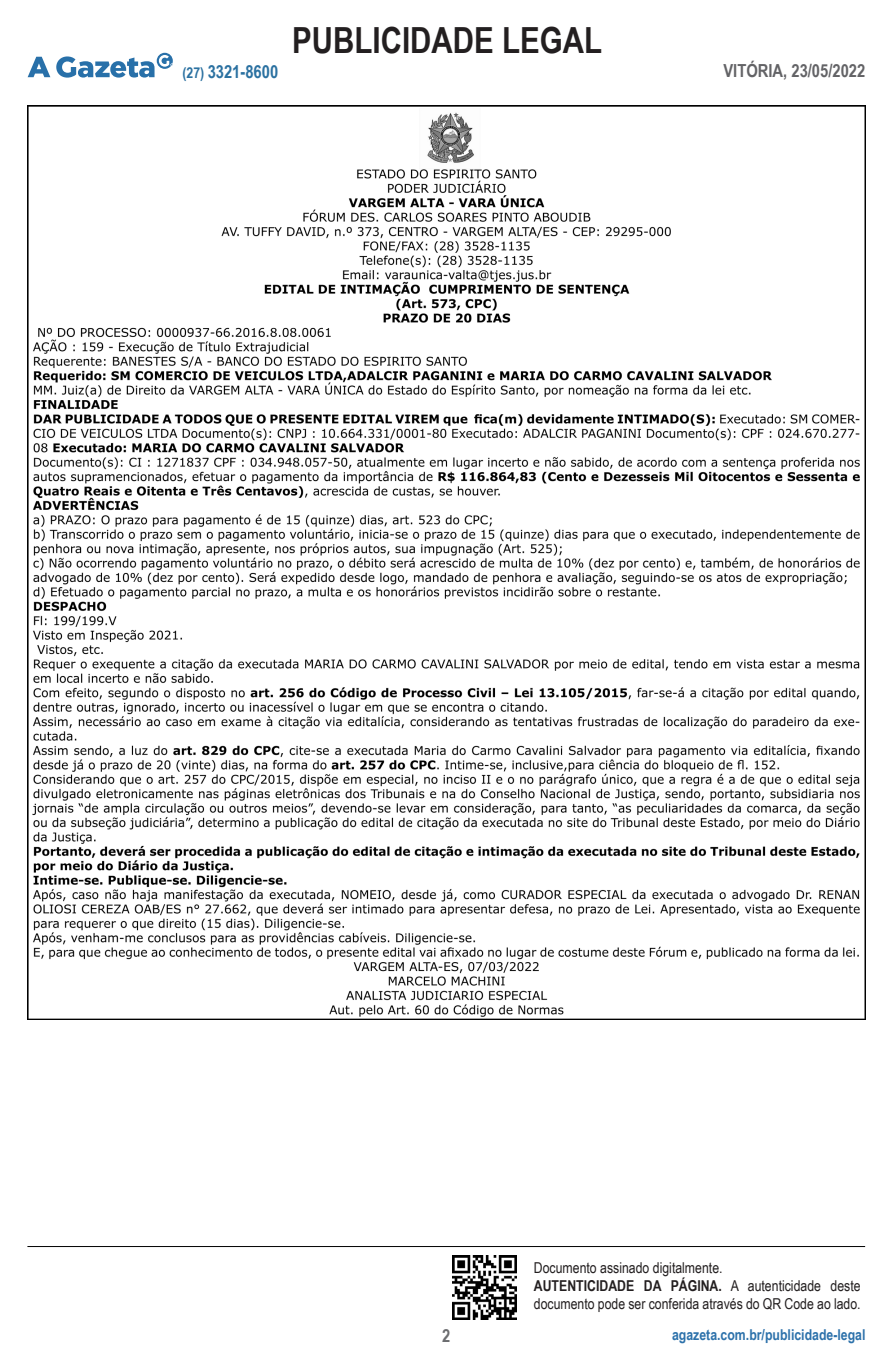
<style>
.page{position:relative;width:893px;height:1361px;background:#fff}
.page>*{position:absolute;margin:0;border:0;box-sizing:border-box;transform-origin:0 0}
.t1{font:700 36px "Arial Narrow";color:#231f20}
.t2{font:700 18px "Arial Narrow";color:#636366}
.t3{font:700 18px "Arial Narrow";color:#2b71a1}
.t4{font:700 18px "Arial Narrow";color:#6c6d70}
.t5{font:15px/18px "Arial Narrow";color:#231f20}
.t6{font:700 15px "Arial Narrow";color:#2d72ab}
.s1{font-size:15px}
.s2{font-weight:700}
</style>
<div class="page">
<hr style="left:27px;top:1246px;width:838px;height:1px;background:#000001">
<img style="left:453px;top:1255px;width:63px;height:64px">
<svg style="left:28px;top:53px;width:145px;height:25px"></svg>
<img style="left:28px;top:105px;width:837px;height:914px">
<h1 class="t1" style="left:292px;top:13px;width:311px">PUBLICIDADE LEGAL</h1>
<p class="t3" style="left:182px;top:58px;width:97px"><span class="s1">(27)</span> 3321-8600</p>
<p class="t2" style="left:723px;top:57px;width:143px">VITÓRIA, 23/05/2022</p>
<p class="t5" style="left:534px;top:1259px;width:328px">Documento assinado digitalmente.<br><span class="s2">AUTENTICIDADE DA PÁGINA.</span> A autenticidade deste documento pode ser conferida através do QR Code ao lado.</p>
<p class="t4" style="left:442px;top:1322px;width:10px">2</p>
<p class="t6" style="left:672px;top:1323px;width:195px">agazeta.com.br/publicidade-legal</p>
</div>
